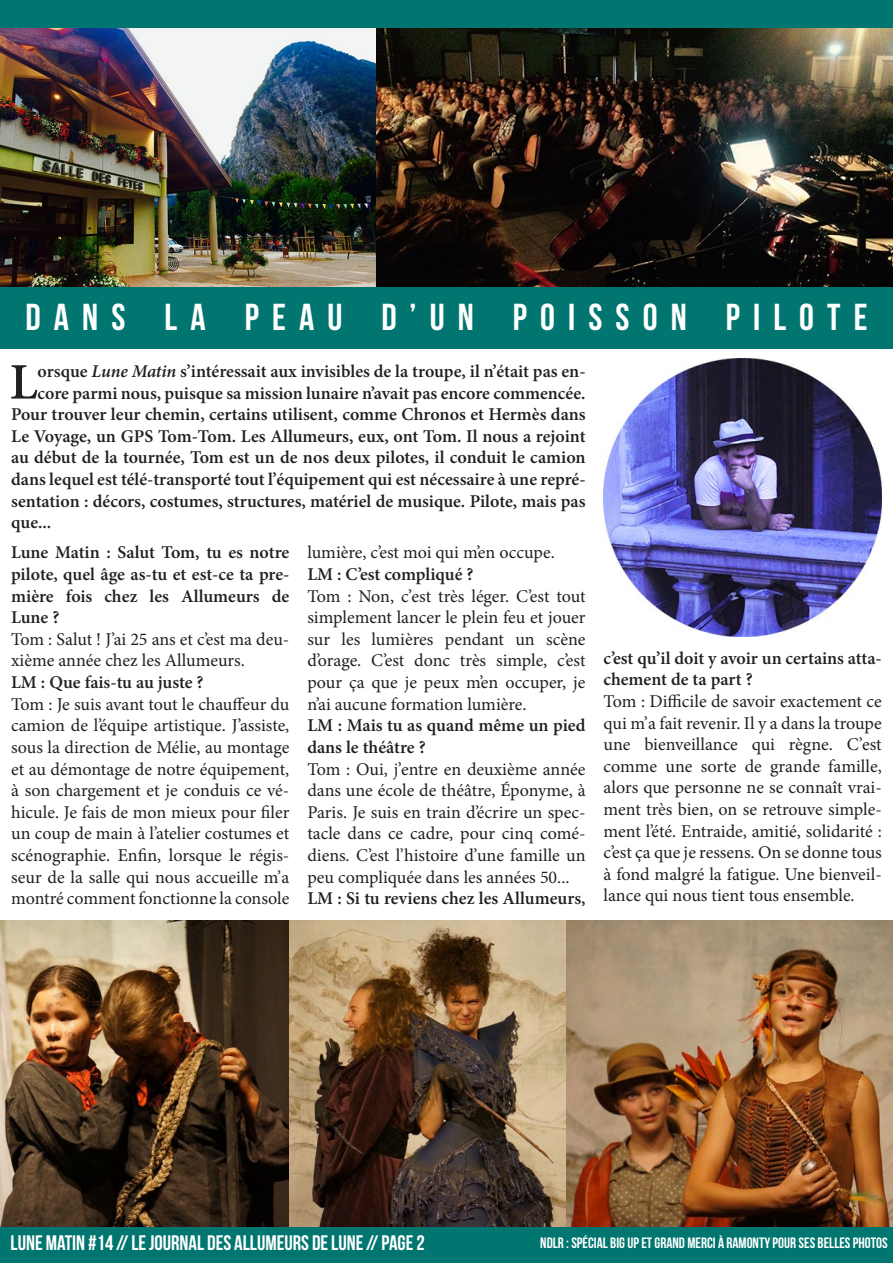
<style>
.page{position:relative;width:893px;height:1263px;background:#fff}
.page>*{position:absolute;margin:0;border:0;box-sizing:border-box;transform-origin:0 0}
.t1{font:600 51.3px "Minion Pro";color:#231f20}
.t2{font:37.5px "Bebas Neue";letter-spacing:.35em;color:#fff}
.t3{font:21px "Bebas Neue";color:#fff}
.t4{font:18px/21.6px "Minion Pro";color:#231f20;text-align:justify}
.t5{font:600 18px/21.6px "Minion Pro";color:#231f20}
.t6{font:15px "Bebas Neue";color:#fff}
.s1{font-style:italic}
</style>
<div class="page">
<div style="left:0;top:1224px;width:893px;height:39px;background:#017670"></div>
<div style="left:0;top:0;width:893px;height:349px;background:#017670"></div>
<img style="left:0;top:29px;width:893px;height:258px">
<img style="left:604px;top:358px;width:278px;height:278px">
<img style="left:0;top:920px;width:893px;height:306px">
<h2 class="t2" style="left:26px;top:296px;width:843px">DANS LA PEAU D’UN POISSON PILOTE</h2>
<h1 class="t1" style="left:10px;top:347px;width:29px">L</h1>
<p class="t5" style="left:38px;top:360px;width:549px">orsque <span class="s1">Lune Matin</span> s’intéressait aux invisibles de la troupe, il n’était pas en-</p>
<p class="t5" style="left:38px;top:382px;width:549px">core parmi nous, puisque sa mission lunaire n’avait pas encore commencée.</p>
<p class="t5" style="left:11px;top:403px;width:576px">Pour trouver leur chemin, certains utilisent, comme Chronos et Hermès dans</p>
<p class="t5" style="left:11px;top:425px;width:576px">Le Voyage, un GPS Tom-Tom. Les Allumeurs, eux, ont Tom. Il nous a rejoint</p>
<p class="t5" style="left:11px;top:447px;width:576px">au début de la tournée, Tom est un de nos deux pilotes, il conduit le camion</p>
<p class="t5" style="left:11px;top:468px;width:576px">dans lequel est télé-transporté tout l’équipement qui est nécessaire à une repré-</p>
<p class="t5" style="left:11px;top:490px;width:576px">sentation : décors, costumes, structures, matériel de musique. Pilote, mais pas</p>
<p class="t5" style="left:11px;top:511px;width:42px">que...</p>
<p class="t5" style="left:11px;top:542px;width:280px;text-align:justify">Lune Matin : Salut Tom, tu es notre pilote, quel âge as-tu et est-ce ta pre&shy;mière fois chez les Allumeurs de Lune ?</p>
<p class="t4" style="left:11px;top:628px;width:280px">Tom : Salut ! J’ai 25 ans et c’est ma deu&shy;xième année chez les Allumeurs.</p>
<p class="t5" style="left:11px;top:671px;width:194px">LM : Que fais-tu au juste ?</p>
<p class="t4" style="left:11px;top:693px;width:280px">Tom : Je suis avant tout le chauffeur du camion de l’équipe artistique. J’assiste, sous la direction de Mélie, au montage et au démontage de notre équipement, à son chargement et je conduis ce vé&shy;hicule. Je fais de mon mieux pour filer un coup de main à l’atelier costumes et scénographie. Enfin, lorsque le régis&shy;seur de la salle qui nous accueille m’a montré comment fonctionne la console</p>
<p class="t4" style="left:307px;top:542px;width:249px">lumière, c’est moi qui m’en occupe.</p>
<p class="t5" style="left:307px;top:563px;width:168px">LM : C’est compliqué ?</p>
<p class="t4" style="left:307px;top:585px;width:280px">Tom : Non, c’est très léger. C’est tout simplement lancer le plein feu et jouer sur les lumières pendant un scène d’orage. C’est donc très simple, c’est pour ça que je peux m’en occuper, je n’ai aucune formation lumière.</p>
<p class="t5" style="left:307px;top:715px;width:280px">LM : Mais tu as quand même un pied dans le théâtre ?</p>
<p class="t4" style="left:307px;top:758px;width:280px">Tom : Oui, j’entre en deuxième année dans une école de théâtre, Éponyme, à Paris. Je suis en train d’écrire un spec&shy;tacle dans ce cadre, pour cinq comé&shy;diens. C’est l’histoire d’une famille un peu compliquée dans les années 50...</p>
<p class="t5" style="left:307px;top:887px;width:280px">LM : Si tu reviens chez les Allumeurs,</p>
<p class="t5" style="left:604px;top:647px;width:280px">c’est qu’il doit y avoir un certains atta&shy;chement de ta part ?</p>
<p class="t4" style="left:604px;top:690px;width:280px">Tom : Difficile de savoir exactement ce qui m’a fait revenir. Il y a dans la troupe une bienveillance qui règne. C’est comme une sorte de grande famille, alors que personne ne se connaît vrai&shy;ment très bien, on se retrouve simple&shy;ment l’été. Entraide, amitié, solidarité : c’est ça que je ressens. On se donne tous à fond malgré la fatigue. Une bienveil&shy;lance qui nous tient tous ensemble.</p>
<p class="t3" style="left:11px;top:1231px;width:416px">LUNE MATIN #14 // LE JOURNAL DES ALLUMEURS DE LUNE // PAGE 2</p>
<p class="t6" style="left:540px;top:1235px;width:349px">NDLR : SPÉCIAL BIG UP ET GRAND MERCI À RAMONTY POUR SES BELLES PHOTOS</p>
</div>
